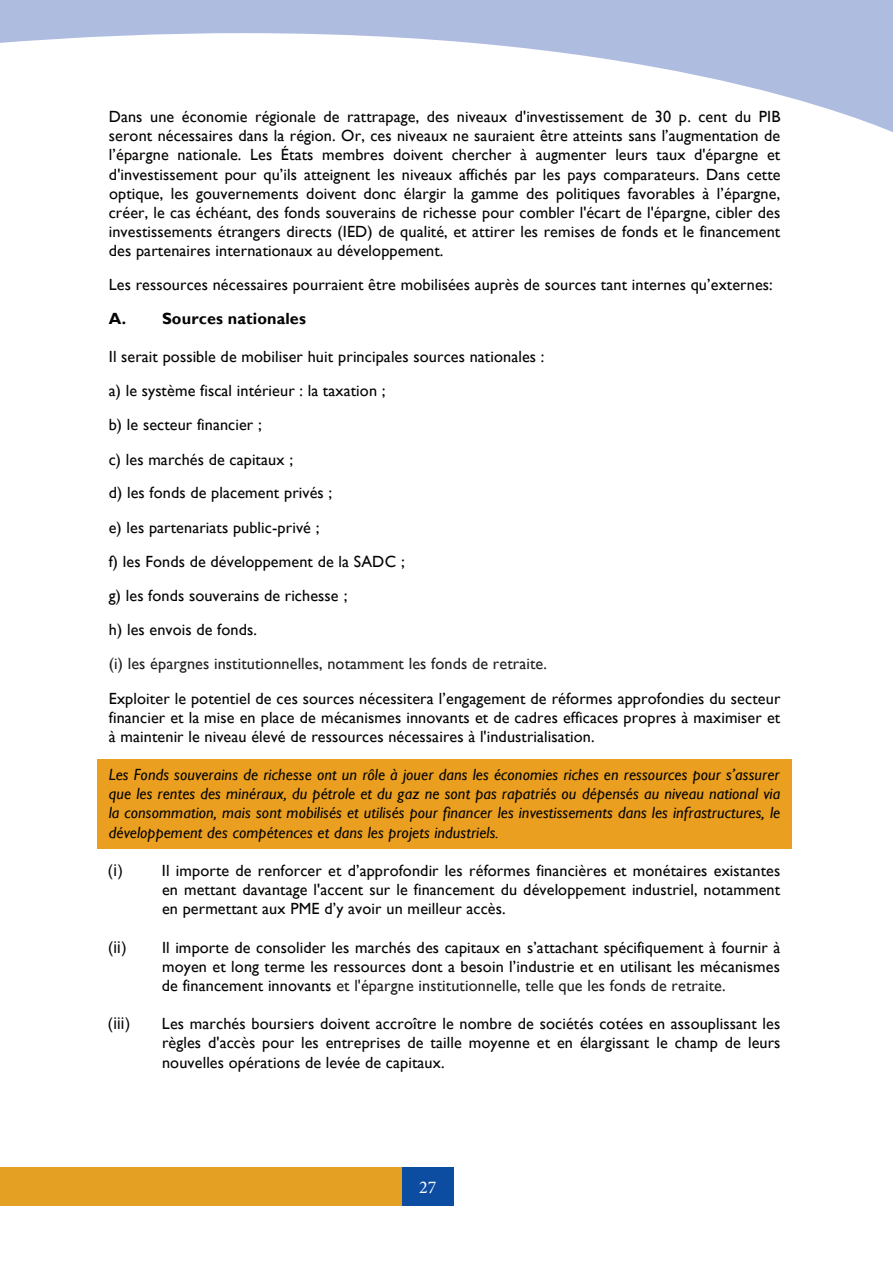
<style>
.page{position:relative;width:893px;height:1263px;background:#fff}
.page>*{position:absolute;margin:0;border:0;box-sizing:border-box;transform-origin:0 0}
.t1{font:18px "Minion Pro";color:#fff}
.t2{font:16.2px/19px "Gill Sans";letter-spacing:.01em;color:#040503;text-align:justify}
.t3{font:italic 16.2px/19px "Gill Sans";letter-spacing:.005em;color:#040503;text-align:justify}
.t4{font:16.2px "Gill Sans";letter-spacing:.01em;color:#1f2020}
.t5{font:700 16.2px "Gill Sans";letter-spacing:.01em;color:#040503}
.t6{font:16.2px "Arial";color:#040503}
.s1{color:#1f2020}
</style>
<div class="page">
<svg style="left:0;top:0;width:893px;height:132px"></svg>
<div style="left:402px;top:1167px;width:52px;height:38px;background:#0d4da1"></div>
<div style="left:0;top:1167px;width:402px;height:38px;background:#e3a023"></div>
<div style="left:97px;top:759px;width:695px;height:90px;background:#eb9f20"></div>
<p class="t2" style="left:109px;top:107px;width:673px">Dans une économie régionale de rattrapage, des niveaux d'investissement de 30 p. cent du PIB seront nécessaires dans la région. Or, ces niveaux ne sauraient être atteints sans l’augmentation de l’épargne nationale. Les États membres doivent chercher à augmenter leurs taux d'épargne et d'investissement pour qu’ils atteignent les niveaux affichés par les pays comparateurs. Dans cette optique, les gouvernements doivent donc élargir la gamme des politiques favorables à l’épargne, créer, le cas échéant, des fonds souverains de richesse pour combler l'écart de l'épargne, cibler des investissements étrangers directs (IED) de qualité, et attirer les remises de fonds et le financement des partenaires internationaux au développement.</p>
<p class="t2" style="left:109px;top:274px;width:665px">Les ressources nécessaires pourraient être mobilisées auprès de sources tant internes qu’externes:</p>
<p class="t5" style="left:109px;top:309px;width:199px">A. Sources nationales</p>
<p class="t2" style="left:109px;top:339px;width:437px;line-height:34.2px;text-align:left">Il serait possible de mobiliser huit principales sources nationales : a) le système fiscal intérieur : la taxation ;<br>b) le secteur financier ;<br>c) les marchés de capitaux ;<br>d) les fonds de placement privés ;<br>e) les partenariats public-privé ;<br>f) les Fonds de développement de la SADC ;<br>g) les fonds souverains de richesse ;<br>h) les envois de fonds.</p>
<p class="t4" style="left:109px;top:654px;width:440px">(i) les épargnes institutionnelles, notamment les fonds de retraite.</p>
<p class="t2" style="left:109px;top:688px;width:673px">Exploiter le potentiel de ces sources nécessitera l’engagement de réformes approfondies du secteur financier et la mise en place de mécanismes innovants et de cadres efficaces propres à maximiser et à maintenir le niveau élevé de ressources nécessaires à l'industrialisation.</p>
<p class="t3" style="left:109px;top:765px;width:673px">Les Fonds souverains de richesse ont un rôle à jouer dans les économies riches en ressources pour s’assurer que les rentes des minéraux, du pétrole et du gaz ne sont pas rapatriés ou dépensés au niveau national via la consommation, mais sont mobilisés et utilisés pour financer les investissements dans les infrastructures, le développement des compétences et dans les projets industriels.</p>
<p class="t6" style="left:108px;top:861px;width:16px">(i)</p>
<p class="t2" style="left:162px;top:861px;width:620px">Il importe de renforcer et d’approfondir les réformes financières et monétaires existantes en mettant davantage l'accent sur le financement du développement industriel, notamment en permettant aux PME d’y avoir un meilleur accès.</p>
<p class="t6" style="left:108px;top:938px;width:20px">(ii)</p>
<p class="t2" style="left:162px;top:937px;width:620px">Il importe de consolider les marchés des capitaux en s’attachant spécifiquement à fournir à moyen et long terme les ressources dont a besoin l’industrie et en utilisant les mécanismes de financement innovants <span class="s1">et l'épargne institutionnelle, telle que les fonds de retraite.</span></p>
<p class="t6" style="left:108px;top:1015px;width:23px">(iii)</p>
<p class="t2" style="left:162px;top:1014px;width:620px">Les marchés boursiers doivent accroître le nombre de sociétés cotées en assouplissant les règles d'accès pour les entreprises de taille moyenne et en élargissant le champ de leurs nouvelles opérations de levée de capitaux.</p>
<p class="t1" style="left:419px;top:1176px;width:19px">27</p>
</div>
